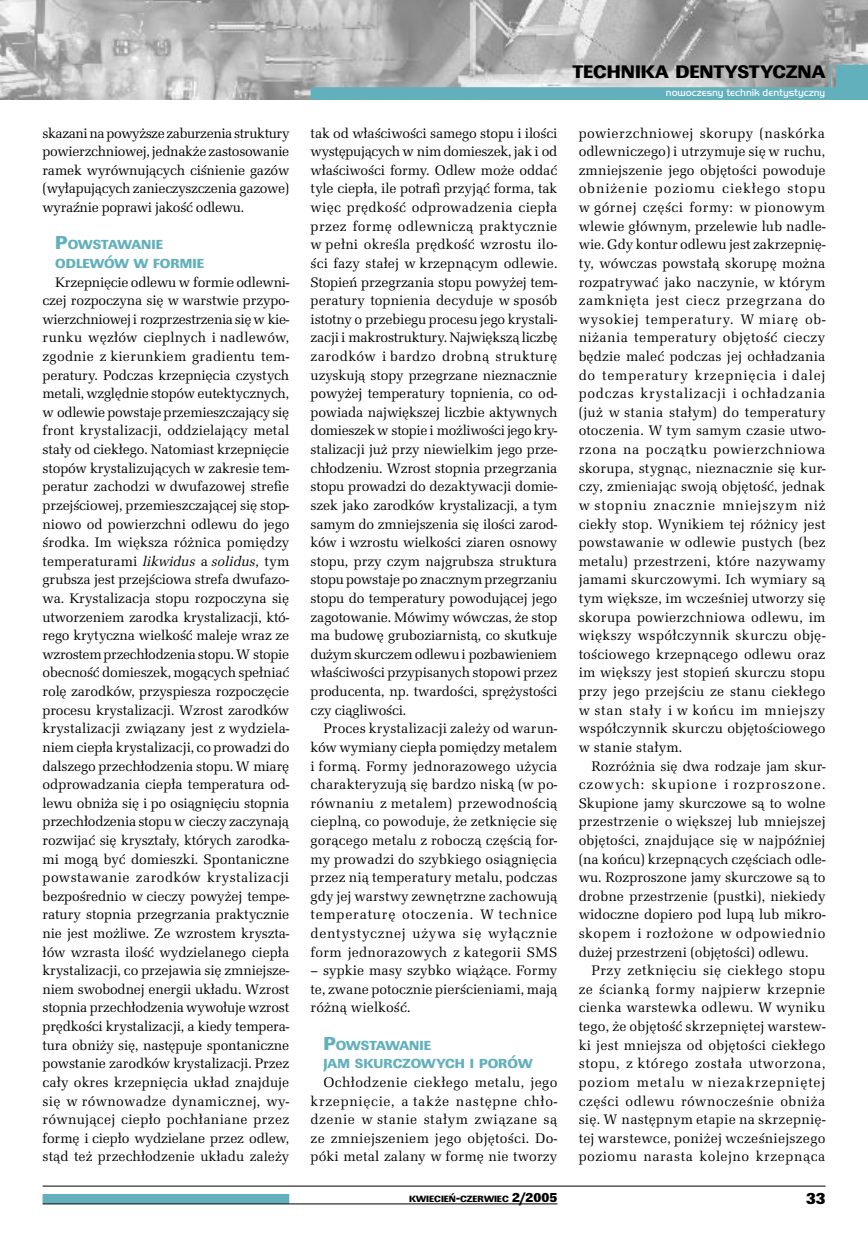
<style>
.page{position:relative;width:868px;height:1234px;background:#fff}
.page>*{position:absolute;margin:0;border:0;box-sizing:border-box;transform-origin:0 0}
.t1{font:18.9px "URW Linear TCE Ult Bol";color:#000}
.t2{font:16.5px "URW Linear TCE Ult Bol";color:#000}
._5_-_Tekst_art{font:14.25px/18.6px "URW Latino TCE";letter-spacing:.005em;color:#000;text-align:justify}
._8_-_Srodtytul{font:13.65px/18.6px "URW Linear TCE Ult Bol";color:#62b0bc}
.t3{font:300 10.5px "Handel Got DCE";color:#fff}
.t4{font:9.45px "URW Linear TCE Ult Bol";color:#000}
.s1{font-size:19.5px}
.s2{font-style:italic}
.s3{font-size:13.5px}
</style>
<div class="page">
<img style="left:0;top:0;width:867px;height:100px">
<div style="left:311px;top:87px;width:556px;height:13px;background:#62b0bc"></div>
<div style="left:835px;top:65px;width:32px;height:35px;background:#62b0bc"></div>
<hr style="left:829px;top:65px;width:1px;height:30px;background:#62b0bc">
<div style="left:43px;top:1193px;width:246px;height:10px;background:#62b0bc"></div>
<hr style="left:43px;top:1203px;width:514px;height:1px;background:#000">
<hr style="left:43px;top:1185px;width:782px;height:1px;background:#000">
<p class="_5_-_Tekst_art" style="left:43px;top:124px;width:248px">skazani na powyższe zaburzenia struktury powierzchniowej, jednakże zastosowanie ramek wyrównujących ciśnienie gazów (wyłapujących zanieczyszczenia gazowe) wyraźnie poprawi jakość odlewu.</p>
<p class="_8_-_Srodtytul" style="left:55px;top:235px;width:150px"><span class="s1">P</span>OWSTAWANIE<br>ODLEWÓW W FORMIE</p>
<p class="_5_-_Tekst_art" style="left:43px;top:272px;width:248px;text-indent:13px">Krzepnięcie odlewu w formie odlewni&shy;czej rozpoczyna się w warstwie przypo&shy;wierzchniowej i rozprzestrzenia się w kie&shy;runku węzłów cieplnych i nadlewów, zgodnie z kierunkiem gradientu tem&shy;peratury. Podczas krzepnięcia czystych metali, względnie stopów eutektycznych, w odlewie powstaje przemieszczający się front krystalizacji, oddzielający metal stały od ciekłego. Natomiast krzepnięcie stopów krystalizujących w zakresie tem&shy;peratur zachodzi w dwufazowej strefie przejściowej, przemieszczającej się stop&shy;niowo od powierzchni odlewu do jego środka. Im większa różnica pomiędzy temperaturami <span class="s2">likwidus</span> a <span class="s2">solidus</span>, tym grubsza jest przejściowa strefa dwufazo&shy;wa. Krystalizacja stopu rozpoczyna się utworzeniem zarodka krystalizacji, któ&shy;rego krytyczna wielkość maleje wraz ze wzrostem przechłodzenia stopu. W stopie obecność domieszek, mogących spełniać rolę zarodków, przyspiesza rozpoczęcie procesu krystalizacji. Wzrost zarodków krystalizacji związany jest z wydziela&shy;niem ciepła krystalizacji, co prowadzi do dalszego przechłodzenia stopu. W miarę odprowadzania ciepła temperatura od&shy;lewu obniża się i po osiągnięciu stopnia przechłodzenia stopu w cieczy zaczynają rozwijać się kryształy, których zarodka&shy;mi mogą być domieszki. Spontaniczne powstawanie zarodków krystalizacji bezpośrednio w cieczy powyżej tempe&shy;ratury stopnia przegrzania praktycznie nie jest możliwe. Ze wzrostem kryszta&shy;łów wzrasta ilość wydzielanego ciepła krystalizacji, co przejawia się zmniejsze&shy;niem swobodnej energii układu. Wzrost stopnia przechłodzenia wywołuje wzrost prędkości krystalizacji, a kiedy tempera&shy;tura obniży się, następuje spontaniczne powstanie zarodków krystalizacji. Przez cały okres krzepnięcia układ znajduje się w równowadze dynamicznej, wy&shy;równującej ciepło pochłaniane przez formę i ciepło wydzielane przez odlew, stąd też przechłodzenie układu zależy</p>
<p class="_5_-_Tekst_art" style="left:310px;top:124px;width:248px">tak od właściwości samego stopu i ilości występujących w nim domieszek, jak i od właściwości formy. Odlew może oddać tyle ciepła, ile potrafi przyjąć forma, tak więc prędkość odprowadzenia ciepła przez formę odlewniczą praktycznie w pełni określa prędkość wzrostu ilo&shy;ści fazy stałej w krzepnącym odlewie.<br>Stopień przegrzania stopu powyżej tem&shy;peratury topnienia decyduje w sposób istotny o przebiegu procesu jego krystali&shy;zacji i makrostruktury. Największą liczbę zarodków i bardzo drobną strukturę uzyskują stopy przegrzane nieznacznie powyżej temperatury topnienia, co od&shy;powiada największej liczbie aktywnych domieszek w stopie i możliwości jego kry&shy;stalizacji już przy niewielkim jego prze&shy;chłodzeniu. Wzrost stopnia przegrzania stopu prowadzi do dezaktywacji domie&shy;szek jako zarodków krystalizacji, a tym samym do zmniejszenia się ilości zarod&shy;ków i wzrostu wielkości ziaren osnowy stopu, przy czym najgrubsza struktura stopu powstaje po znacznym przegrzaniu stopu do temperatury powodującej jego zagotowanie. Mówimy wówczas, że stop ma budowę gruboziarnistą, co skutkuje dużym skurczem odlewu i pozbawieniem właściwości przypisanych stopowi przez producenta, np. twardości, sprężystości czy ciągliwości.</p>
<p class="_5_-_Tekst_art" style="left:310px;top:719px;width:248px;text-indent:13px">Proces krystalizacji zależy od warun&shy;ków wymiany ciepła pomiędzy metalem i formą. Formy jednorazowego użycia charakteryzują się bardzo niską (w po&shy;równaniu z metalem) przewodnością cieplną, co powoduje, że zetknięcie się gorącego metalu z roboczą częścią for&shy;my prowadzi do szybkiego osiągnięcia przez nią temperatury metalu, podczas gdy jej warstwy zewnętrzne zachowują temperaturę otoczenia. W technice dentystycznej używa się wyłącznie form jednorazowych z kategorii SMS</p>
<p class="_5_-_Tekst_art" style="left:310px;top:961px;width:248px">– sypkie masy szybko wiążące. Formy te, zwane potocznie pierścieniami, mają różną wielkość.</p>
<p class="_8_-_Srodtytul" style="left:323px;top:1035px;width:109px"><span class="s1">P</span>OWSTAWANIE</p>
<p class="_8_-_Srodtytul" style="left:323px;top:1054px;width:210px">JAM SKURCZOWYCH I PORÓW</p>
<p class="_5_-_Tekst_art" style="left:310px;top:1072px;width:248px;text-indent:13px">Ochłodzenie ciekłego metalu, jego krzepnięcie, a także następne chło&shy;dzenie w stanie stałym związane są ze zmniejszeniem jego objętości. Do&shy;póki metal zalany w formę nie tworzy</p>
<p class="t4" style="left:409px;top:1192px;width:150px">KWIECIEŃ<span class="s3">-</span>CZERWIEC <span class="s3">2/2005</span></p>
<h1 class="t1" style="left:572px;top:60px;width:254px">TECHNIKA DENTYSTYCZNA</h1>
<p class="t3" style="left:665px;top:86px;width:161px">nowoczesny technik dentystyczny</p>
<p class="_5_-_Tekst_art" style="left:578px;top:124px;width:248px">powierzchniowej skorupy (naskórka odlewniczego) i utrzymuje się w ruchu, zmniejszenie jego objętości powoduje obniżenie poziomu ciekłego stopu w górnej części formy: w pionowym wlewie głównym, przelewie lub nadle&shy;wie. Gdy kontur odlewu jest zakrzepnię&shy;ty, wówczas powstałą skorupę można rozpatrywać jako naczynie, w którym zamknięta jest ciecz przegrzana do wysokiej temperatury. W miarę ob&shy;niżania temperatury objętość cieczy będzie maleć podczas jej ochładzania do temperatury krzepnięcia i dalej podczas krystalizacji i ochładzania (już w stania stałym) do temperatury otoczenia. W tym samym czasie utwo&shy;rzona na początku powierzchniowa skorupa, stygnąc, nieznacznie się kur&shy;czy, zmieniając swoją objętość, jednak w stopniu znacznie mniejszym niż ciekły stop. Wynikiem tej różnicy jest powstawanie w odlewie pustych (bez metalu) przestrzeni, które nazywamy jamami skurczowymi. Ich wymiary są tym większe, im wcześniej utworzy się skorupa powierzchniowa odlewu, im większy współczynnik skurczu obję&shy;tościowego krzepnącego odlewu oraz im większy jest stopień skurczu stopu przy jego przejściu ze stanu ciekłego w stan stały i w końcu im mniejszy współczynnik skurczu objętościowego w stanie stałym.</p>
<p class="_5_-_Tekst_art" style="left:578px;top:756px;width:248px;text-indent:13px">Rozróżnia się dwa rodzaje jam skur&shy;czowych: skupione i rozproszone.<br>Skupione jamy skurczowe są to wolne przestrzenie o większej lub mniejszej objętości, znajdujące się w najpóźniej (na końcu) krzepnących częściach odle&shy;wu. Rozproszone jamy skurczowe są to drobne przestrzenie (pustki), niekiedy widoczne dopiero pod lupą lub mikro&shy;skopem i rozłożone w odpowiednio dużej przestrzeni (objętości) odlewu.</p>
<p class="_5_-_Tekst_art" style="left:578px;top:961px;width:248px;text-indent:13px">Przy zetknięciu się ciekłego stopu ze ścianką formy najpierw krzepnie cienka warstewka odlewu. W wyniku tego, że objętość skrzepniętej warstew&shy;ki jest mniejsza od objętości ciekłego stopu, z którego została utworzona, poziom metalu w niezakrzepniętej części odlewu równocześnie obniża się. W następnym etapie na skrzepnię&shy;tej warstewce, poniżej wcześniejszego poziomu narasta kolejno krzepnąca</p>
<p class="t2" style="left:805px;top:1187px;width:21px">33</p>
</div>
